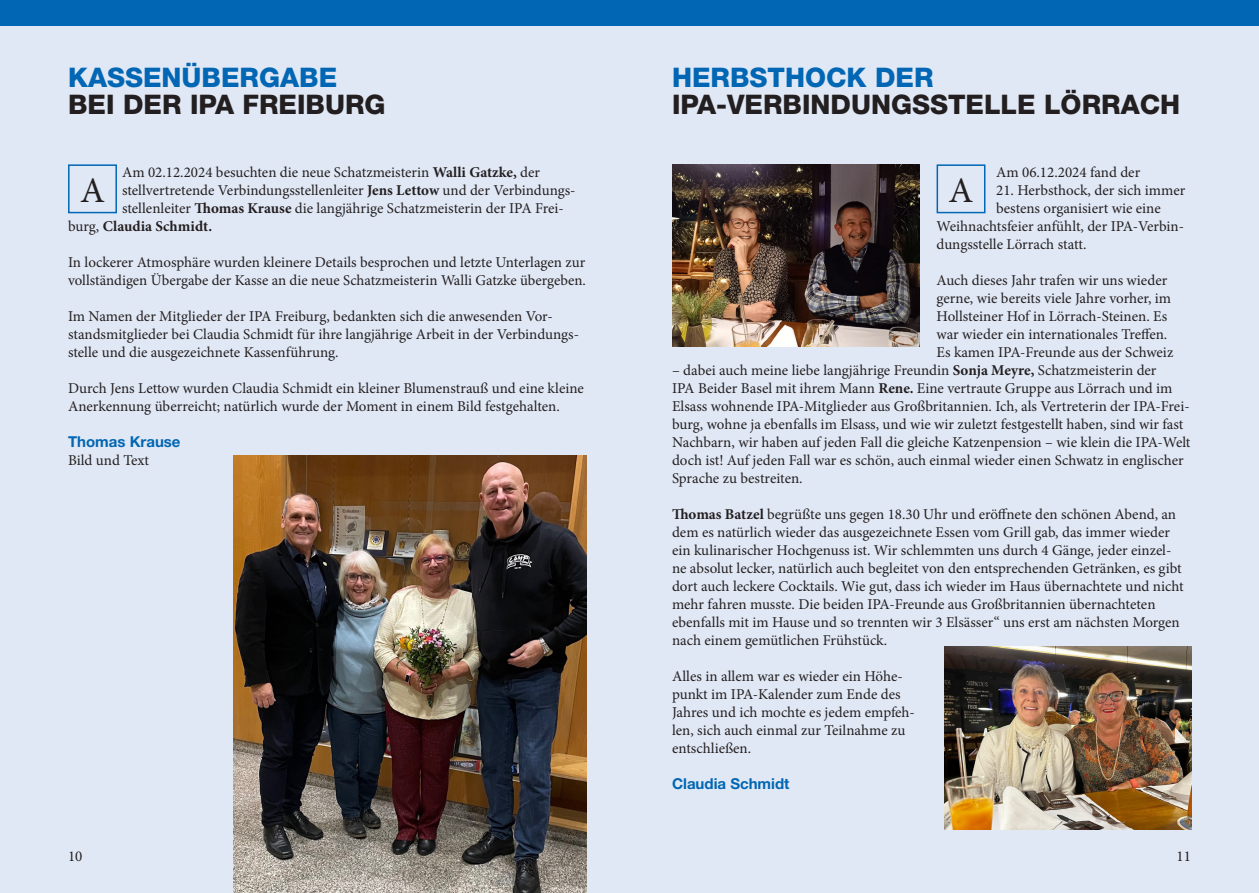
<style>
.page{position:relative;width:1259px;height:893px;background:#fff}
.page>*{position:absolute;margin:0;border:0;box-sizing:border-box;transform-origin:0 0}
.t1{font:36px "Minion Pro";color:#231f20}
.t2{font:800 27px "Helvetica Neue LT Std";color:#231f20}
.t3{font:800 27px "Helvetica Neue LT Std";color:#0166b3}
.t4{font:15px/18px "Minion Pro";color:#231f20}
.t5{font:700 15px "Helvetica Neue LT Std";color:#0166b3}
.t6{font:700 15px "Minion Pro";color:#231f20}
.s1{font-weight:700}
.s2{font-weight:400}
</style>
<div class="page">
<div style="left:629px;top:0;width:630px;height:893px;background:#e1e8f5"></div>
<div style="left:0;top:0;width:629px;height:893px;background:#e1e8f5"></div>
<div style="left:0;top:0;width:629px;height:26px;background:#0166b3"></div>
<div style="left:629px;top:0;width:630px;height:26px;background:#0166b3"></div>
<div style="left:68px;top:164px;width:49px;height:49px;border:2px solid #0166b3"></div>
<img style="left:233px;top:455px;width:354px;height:438px">
<div style="left:936px;top:164px;width:49px;height:49px;border:2px solid #0166b3"></div>
<img style="left:672px;top:165px;width:247px;height:182px">
<img style="left:944px;top:647px;width:247px;height:182px">
<h2 class="t3" style="left:68px;top:62px;width:271px">KASSENÜBERGABE</h2>
<h2 class="t2" style="left:68px;top:89px;width:319px">BEI DER IPA FREIBURG</h2>
<p class="t4" style="left:122px;top:164px;width:419px">Am 02.12.2024 besuchten die neue Schatzmeisterin <span class="s1">Walli Gatzke,</span> der</p>
<p class="t4" style="left:122px;top:182px;width:455px">stellvertretende Verbindungsstellenleiter <span class="s1">Jens Lettow</span> und der Verbindungs-</p>
<p class="t4" style="left:122px;top:200px;width:443px">stellenleiter <span class="s1">Thomas Krause</span> die langjährige Schatzmeisterin der IPA Frei-</p>
<p class="t6" style="left:68px;top:216px;width:146px"><span class="s2">burg,</span> Claudia Schmidt.</p>
<p class="t4" style="left:68px;top:254px;width:519px">In lockerer Atmosphäre wurden kleinere Details besprochen und letzte Unterlagen zur vollständigen Übergabe der Kasse an die neue Schatzmeisterin Walli Gatzke übergeben.</p>
<p class="t4" style="left:68px;top:308px;width:512px">Im Namen der Mitglieder der IPA Freiburg, bedankten sich die anwesenden Vor&shy;standsmitglieder bei Claudia Schmidt für ihre langjährige Arbeit in der Verbindungs&shy;stelle und die ausgezeichnete Kassenführung.</p>
<p class="t4" style="left:68px;top:380px;width:517px">Durch Jens Lettow wurden Claudia Schmidt ein kleiner Blumenstrauß und eine kleine<br>Anerkennung überreicht; natürlich wurde der Moment in einem Bild festgehalten.</p>
<p class="t5" style="left:68px;top:433px;width:114px">Thomas Krause</p>
<p class="t4" style="left:68px;top:452px;width:83px">Bild und Text</p>
<h1 class="t1" style="left:80px;top:166px;width:26px">A</h1>
<h2 class="t3" style="left:672px;top:62px;width:263px">HERBSTHOCK DER</h2>
<h2 class="t2" style="left:672px;top:89px;width:510px">IPA-VERBINDUNGSSTELLE LÖRRACH</h2>
<p class="t4" style="left:996px;top:164px;width:146px">Am 06.12.2024 fand der</p>
<p class="t4" style="left:996px;top:182px;width:191px">21. Herbsthock, der sich immer</p>
<p class="t4" style="left:996px;top:200px;width:166px">bestens organisiert wie eine</p>
<p class="t4" style="left:936px;top:218px;width:249px">Weihnachtsfeier anfühlt, der IPA-Verbin-</p>
<p class="t4" style="left:936px;top:236px;width:151px">dungsstelle Lörrach statt.</p>
<p class="t4" style="left:936px;top:272px;width:238px">Auch dieses Jahr trafen wir uns wieder gerne, wie bereits viele Jahre vorher, im Hollsteiner Hof in Lörrach-Steinen. Es war wieder ein internationales Treffen.<br>Es kamen IPA-Freunde aus der Schweiz</p>
<p class="t4" style="left:672px;top:362px;width:520px">– dabei auch meine liebe langjährige Freundin <span class="s1">Sonja Meyre,</span> Schatzmeisterin der<br>IPA Beider Basel mit ihrem Mann <span class="s1">Rene.</span> Eine vertraute Gruppe aus Lörrach und im Elsass wohnende IPA-Mitglieder aus Großbritannien. Ich, als Vertreterin der IPA-Frei&shy;burg, wohne ja ebenfalls im Elsass, und wie wir zuletzt festgestellt haben, sind wir fast Nachbarn, wir haben auf jeden Fall die gleiche Katzenpension – wie klein die IPA-Welt doch ist! Auf jeden Fall war es schön, auch einmal wieder einen Schwatz in englischer Sprache zu bestreiten.</p>
<p class="t4" style="left:672px;top:506px;width:513px"><span class="s1">Thomas Batzel</span> begrüßte uns gegen 18.30 Uhr und eröffnete den schönen Abend, an dem es natürlich wieder das ausgezeichnete Essen vom Grill gab, das immer wieder ein kulinarischer Hochgenuss ist. Wir schlemmten uns durch 4 Gänge, jeder einzel&shy;ne absolut lecker, natürlich auch begleitet von den entsprechenden Getränken, es gibt dort auch leckere Cocktails. Wie gut, dass ich wieder im Haus übernachtete und nicht mehr fahren musste. Die beiden IPA-Freunde aus Großbritannien übernachteten ebenfalls mit im Hause und so trennten wir 3 Elsässer“ uns erst am nächsten Morgen nach einem gemütlichen Frühstück.</p>
<p class="t4" style="left:672px;top:668px;width:244px">Alles in allem war es wieder ein Höhe&shy;punkt im IPA-Kalender zum Ende des<br>Jahres und ich mochte es jedem empfeh&shy;len, sich auch einmal zur Teilnahme zu entschließen.</p>
<p class="t5" style="left:672px;top:775px;width:119px">Claudia Schmidt</p>
<h1 class="t1" style="left:948px;top:166px;width:26px">A</h1>
<p class="t4" style="left:68px;top:848px;width:16px">10</p>
<p class="t4" style="left:1176px;top:848px;width:16px">11</p>
</div>
